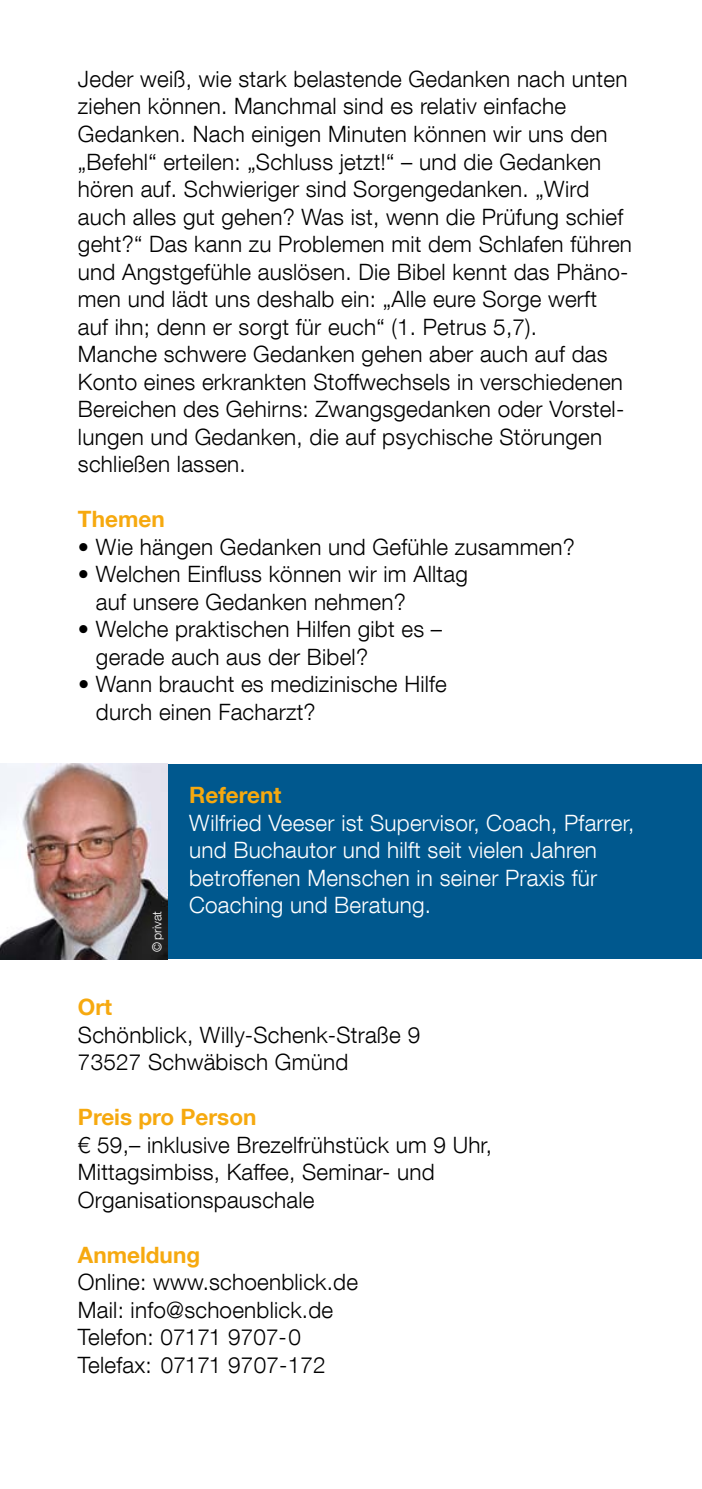
<style>
.page{position:relative;width:702px;height:1489px;background:#fff}
.page>*{position:absolute;margin:0;border:0;box-sizing:border-box;transform-origin:0 0}
.t1{font:300 22.5px/27.5px "Helvetica Neue LT Com";letter-spacing:.01em;color:#000}
.t2{font:300 22.5px/27.5px "Helvetica Neue LT Com";letter-spacing:.01em;color:#fff}
.t3{font:700 22.5px "Helvetica Neue LT Com";color:#f6a90f}
.t4{font:300 12.5px "Helvetica Neue LT Com";color:#fff}
</style>
<div class="page">
<div style="left:0;top:764px;width:702px;height:195px;background:#00588e"></div>
<img style="left:0;top:763px;width:168px;height:196px">
<p class="t1" style="left:78px;top:65px;width:555px">Jeder weiß, wie stark belastende Gedanken nach unten ziehen können. Manchmal sind es relativ einfache Gedanken. Nach einigen Minuten können wir uns den „Befehl“ erteilen: „Schluss jetzt!“ – und die Gedanken hören auf. Schwieriger sind Sorgengedanken. „Wird auch alles gut gehen? Was ist, wenn die Prüfung schief geht?“ Das kann zu Problemen mit dem Schlafen führen und Angstgefühle auslösen. Die Bibel kennt das Phäno&shy;men und lädt uns deshalb ein: „Alle eure Sorge werft auf ihn; denn er sorgt für euch“ (1. Petrus 5,7).<br>Manche schwere Gedanken gehen aber auch auf das Konto eines erkrankten Stoffwechsels in verschiedenen Bereichen des Gehirns: Zwangsgedanken oder Vorstel&shy;lungen und Gedanken, die auf psychische Störungen schließen lassen.</p>
<p class="t3" style="left:78px;top:505px;width:88px">Themen</p>
<p class="t1" style="left:78px;top:532px;width:498px">• Wie hängen Gedanken und Gefühle zusammen?</p>
<p class="t1" style="left:96px;top:560px;width:373px;text-indent:-18px">• Welchen Einfluss können wir im Alltag auf unsere Gedanken nehmen?</p>
<p class="t1" style="left:96px;top:615px;width:348px;text-indent:-18px">• Welche praktischen Hilfen gibt es – gerade auch aus der Bibel?</p>
<p class="t1" style="left:96px;top:670px;width:352px;text-indent:-18px">• Wann braucht es medizinische Hilfe durch einen Facharzt?</p>
<p class="t4" style="left:149px;top:952px;width:43px;rotate:-90deg">© privat</p>
<p class="t3" style="left:189px;top:780px;width:94px">Referent</p>
<p class="t2" style="left:189px;top:808px;width:446px">Wilfried Veeser ist Supervisor, Coach, Pfarrer, und Buchautor und hilft seit vielen Jahren betroffenen Menschen in seiner Praxis für Coaching und Beratung.</p>
<p class="t3" style="left:78px;top:992px;width:36px">Ort</p>
<p class="t1" style="left:78px;top:1020px;width:343px">Schönblick, Willy-Schenk-Straße 9<br>73527 Schwäbisch Gmünd</p>
<p class="t3" style="left:78px;top:1102px;width:180px">Preis pro Person</p>
<p class="t1" style="left:78px;top:1130px;width:415px">€ 59,– inklusive Brezelfrühstück um 9 Uhr,<br>Mittagsimbiss, Kaffee, Seminar- und<br>Organisationspauschale</p>
<p class="t3" style="left:78px;top:1240px;width:124px">Anmeldung</p>
<p class="t1" style="left:78px;top:1267px;width:281px">Online: www.schoenblick.de<br>Mail: info@schoenblick.de<br>Telefon: 07171 9707-0<br>Telefax: 07171 9707-172</p>
</div>
